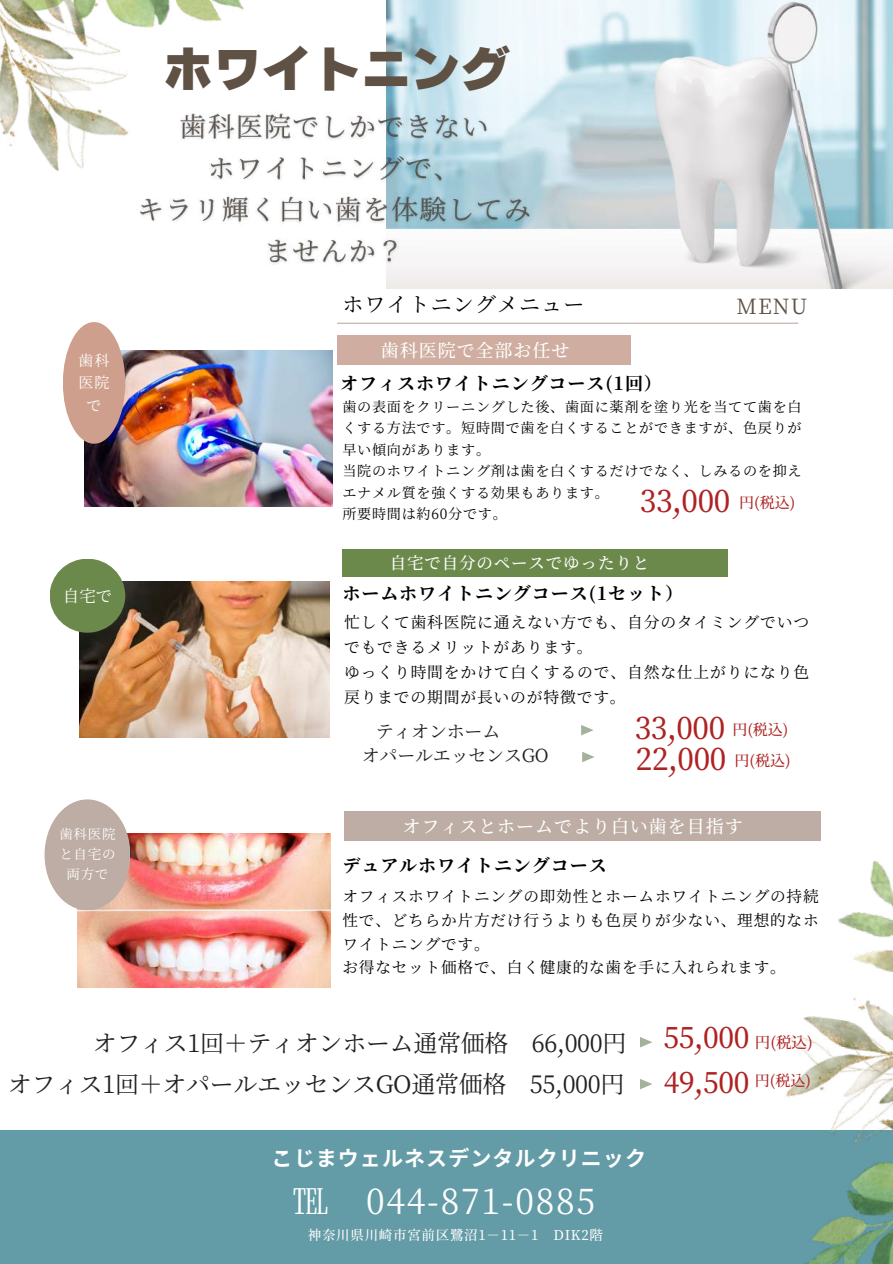
<style>
.page{position:relative;width:893px;height:1264px;background:#fff}
.page>*{position:absolute;margin:0;border:0;box-sizing:border-box;transform-origin:0 0}
.t1{font:49.5px "Canva Rodin Cattleya Pro UB";color:#5f5143}
.t2{font:34.5px "Source Han Serif JP";letter-spacing:.05em;color:#fff}
.t3{font:500 30px "Source Han Serif JP";letter-spacing:-.015em;color:#af2222}
.t4{font:500 28.5px "Source Han Serif JP";letter-spacing:-.015em;color:#af2222}
.t5{font:24px "Source Han Serif JP";letter-spacing:-.015em;color:#202020}
.t6{font:21px "Gen Ei Gothic M B";letter-spacing:.05em;color:#fff}
.t7{font:21px "Source Han Serif JP";letter-spacing:.05em;color:#000}
.t8{font:21px "Source Han Serif JP";color:#5f5143}
.t9{font:700 18px "Source Han Serif JP";letter-spacing:.05em;color:#000}
.t10{font:500 18px "Source Han Serif JP";letter-spacing:.05em;color:#fff}
.t11{font:18px "Source Han Serif JP";letter-spacing:-.015em;color:#202020}
.t12{font:500 16.5px "Source Han Serif JP";letter-spacing:.05em;color:#fff}
.t13{font:16.5px "Source Han Serif JP";color:#fff}
.t14{font:15.75px/24.8px "Source Han Serif JP";letter-spacing:.055em;color:#000}
.t15{font:15.6px/23.7px "Source Han Serif JP";letter-spacing:.05em;color:#000}
.t16{font:15px/22.5px "Source Han Serif JP";color:#fff;text-align:center}
.t17{font:14.1px/21.3px "Source Han Serif JP";letter-spacing:.05em;color:#000}
.t18{font:500 13.5px "Source Han Serif JP";letter-spacing:.05em;color:#fff}
.t19{font:13.5px/20.2px "Source Han Serif JP";letter-spacing:.05em;color:#fff;text-align:center}
.s1{font-size:15px}
.s2{font-size:15.45px}
</style>
<div class="page">
<img style="left:77px;top:833px;width:253px;height:154px">
<div style="left:0;top:1130px;width:892px;height:133px;background:#639ba6"></div>
<img style="left:740px;top:811px;width:152px;height:452px">
<hr style="left:337px;top:323px;width:461px;height:1px;background:#bdada4">
<div style="left:45px;top:799px;width:85px;height:111px;background:#bdada4;border-radius:50%"></div>
<svg style="left:581px;top:725px;width:12px;height:10px"></svg>
<img style="left:80px;top:581px;width:250px;height:157px">
<div style="left:50px;top:558px;width:75px;height:74px;background:#6c894c;border-radius:50%"></div>
<div style="left:342px;top:549px;width:385px;height:27px;background:#6c894c"></div>
<img style="left:85px;top:350px;width:247px;height:156px">
<div style="left:63px;top:322px;width:62px;height:121px;background:#cf9f8d;border-radius:50%"></div>
<div style="left:337px;top:335px;width:293px;height:30px;background:#cfada0"></div>
<img style="left:386px;top:0;width:506px;height:288px">
<img style="left:0;top:0;width:244px;height:171px">
<img style="left:134px;top:105px;width:400px;height:165px">
<svg style="left:582px;top:751px;width:12px;height:11px"></svg>
<div style="left:344px;top:811px;width:476px;height:29px;background:#bdada4"></div>
<svg style="left:640px;top:1037px;width:12px;height:10px"></svg>
<svg style="left:640px;top:1079px;width:12px;height:10px"></svg>
<h1 class="t1" style="left:163px;top:44px;width:348px">ホワイトニング</h1>
<p class="t16" style="left:79px;top:348px;width:32px">歯科医院で</p>
<h3 class="t7" style="left:342px;top:287px;width:243px">ホワイトニングメニュー</h3>
<h3 class="t8" style="left:736px;top:290px;width:72px">MENU</h3>
<p class="t10" style="left:381px;top:337px;width:190px">歯科医院で全部お任せ</p>
<p class="t9" style="left:340px;top:370px;width:323px">オフィスホワイトニングコース(1回）</p>
<p class="t17" style="left:342px;top:395px;width:461px">歯の表面をクリーニングした後、歯面に薬剤を塗り光を当てて歯を白くする方法です。短時間で歯を白くすることができますが、色戻りが早い傾向があります。<br>当院のホワイトニング剤は歯を白くするだけでなく、しみるのを抑えエナメル質を強くする効果もあります。<br>所要時間は約60分です。</p>
<h3 class="t3" style="left:640px;top:477px;width:157px">33,000 <span class="s1">円(税込)</span></h3>
<p class="t12" style="left:389px;top:550px;width:261px">自宅で自分のペースでゆったりと</p>
<p class="t13" style="left:63px;top:583px;width:51px">自宅で</p>
<p class="t9" style="left:342px;top:579px;width:342px">ホームホワイトニングコース(1セット）</p>
<p class="t14" style="left:344px;top:609px;width:466px">忙しくて歯科医院に通えない方でも、自分のタイミングでいつでもできるメリットがあります。<br>ゆっくり時間をかけて白くするので、自然な仕上がりになり色戻りまでの期間が長いのが特徴です。</p>
<p class="t19" style="left:59px;top:822px;width:58px">歯科医院と自宅の両方で</p>
<p class="t11" style="left:376px;top:717px;width:126px">ティオンホーム</p>
<h3 class="t3" style="left:635px;top:704px;width:155px">33,000 <span class="s1">円(税込)</span></h3>
<p class="t11" style="left:362px;top:741px;width:188px">オパールエッセンスGO</p>
<h3 class="t3" style="left:636px;top:735px;width:156px">22,000 <span class="s1">円(税込)</span></h3>
<p class="t10" style="left:402px;top:812px;width:341px">オフィスとホームでより白い歯を目指す</p>
<p class="t9" style="left:342px;top:850px;width:266px">デュアルホワイトニングコース</p>
<p class="t15" style="left:342px;top:883px;width:477px">オフィスホワイトニングの即効性とホームホワイトニングの持続性で、どちらか片方だけ行うよりも色戻りが少ない、理想的なホワイトニングです。<br>お得なセット価格で、白く健康的な歯を手に入れられます。</p>
<h3 class="t5" style="left:93px;top:1024px;width:535px">オフィス1回＋ティオンホーム通常価格 66,000円</h3>
<h3 class="t4" style="left:663px;top:1014px;width:151px">55,000 <span class="s2">円(税込)</span></h3>
<h3 class="t5" style="left:8px;top:1065px;width:618px">オフィス1回＋オパールエッセンスGO通常価格 55,000円</h3>
<h3 class="t4" style="left:663px;top:1059px;width:149px">49,500 <sup>円(税込)</sup></h3>
<h3 class="t6" style="left:271px;top:1144px;width:376px">こじまウェルネスデンタルクリニック</h3>
<h2 class="t2" style="left:293px;top:1174px;width:303px">℡ 044-871-0885</h2>
<p class="t18" style="left:308px;top:1224px;width:297px">神奈川県川崎市宮前区鷺沼1－11－1 DIK2階</p>
</div>
